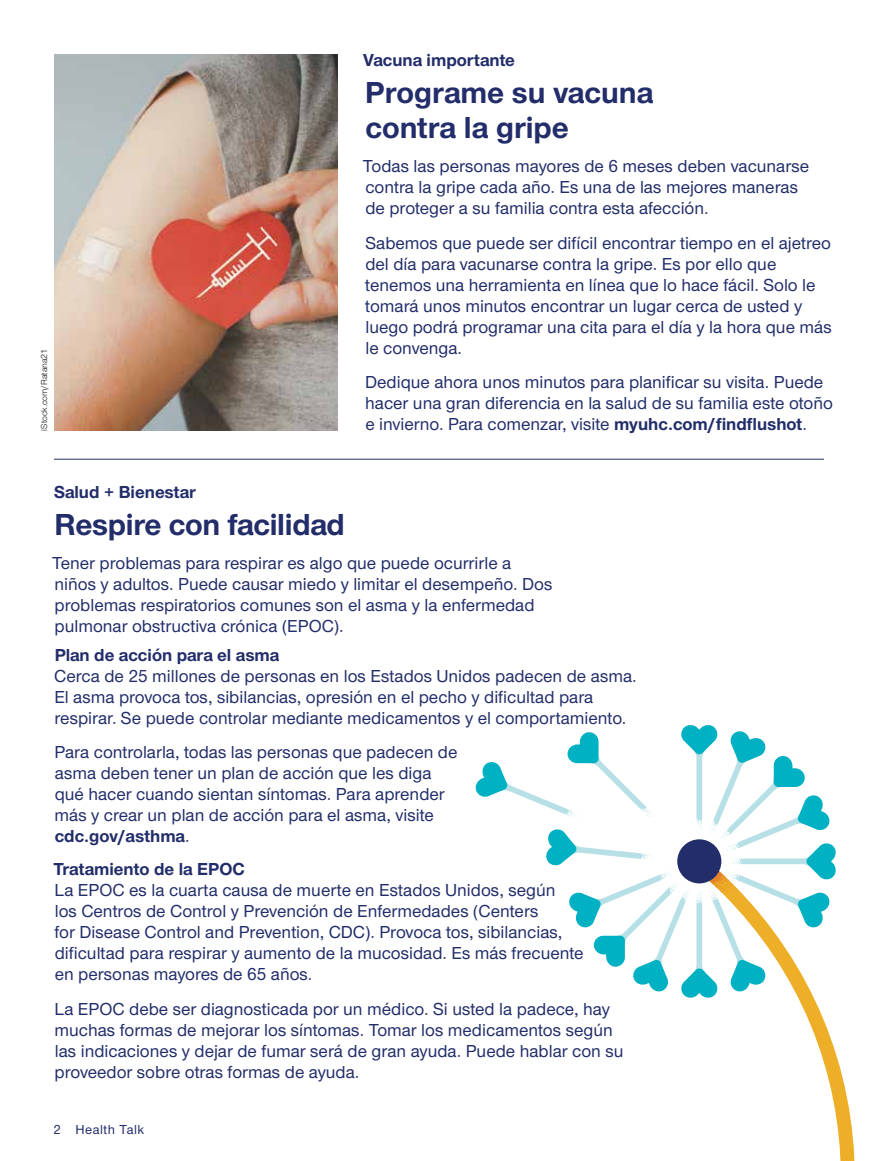
<style>
.page{position:relative;width:878px;height:1161px;background:#fff}
.page>*{position:absolute;margin:0;border:0;box-sizing:border-box;transform-origin:0 0}
.Hed_sans_primary_AMC{font:700 31.5px/34.5px "UHC Sans";color:#222d6a}
.Sans_no_indent_AMC{font:500 18px/21px "UHC Sans";color:#222d6a}
.Sans_no_indent_AMC-2{font:700 18px "UHC Sans";color:#222d6a}
.Subhead_AMC{font:700 18px "UHC Sans";color:#222d6a}
.Folio_V_AMC{font:500 13.5px "UHC Sans";letter-spacing:.04em;color:#222d6a}
.Legal_language_AMC{font:9px "UHC Sans";color:#121212}
.s1{font-weight:700}
</style>
<div class="page">
<hr style="left:54px;top:459px;width:770px;height:1px;background:#222d6a">
<svg style="left:799px;top:999px;width:55px;height:162px"></svg>
<svg style="left:475px;top:725px;width:361px;height:274px"></svg>
<img style="left:54px;top:54px;width:284px;height:377px">
<p class="Legal_language_AMC" style="left:38px;top:431px;width:84px;rotate:-90deg">iStock.com/Ratana21</p>
<p class="Sans_no_indent_AMC-2" style="left:54px;top:480px;width:143px">Salud + Bienestar</p>
<p class="Sans_no_indent_AMC-2" style="left:363px;top:48px;width:153px">Vacuna importante</p>
<p class="Hed_sans_primary_AMC" style="left:365px;top:75px;width:289px">Programe su vacuna contra la gripe</p>
<p class="Sans_no_indent_AMC" style="left:363px;top:155px;width:448px">Todas las personas mayores de 6 meses deben vacunarse contra la gripe cada año. Es una de las mejores maneras de proteger a su familia contra esta afección.</p>
<p class="Sans_no_indent_AMC" style="left:365px;top:232px;width:468px">Sabemos que puede ser difícil encontrar tiempo en el ajetreo del día para vacunarse contra la gripe. Es por ello que tenemos una herramienta en línea que lo hace fácil. Solo le tomará unos minutos encontrar un lugar cerca de usted y luego podrá programar una cita para el día y la hora que más le convenga.</p>
<p class="Sans_no_indent_AMC" style="left:365px;top:371px;width:469px">Dedique ahora unos minutos para planificar su visita. Puede hacer una gran diferencia en la salud de su familia este otoño e invierno. Para comenzar, visite <span class="s1">myuhc.com/findflushot</span>.</p>
<p class="Hed_sans_primary_AMC" style="left:55px;top:506px;width:292px">Respire con facilidad</p>
<p class="Sans_no_indent_AMC" style="left:52px;top:552px;width:501px">Tener problemas para respirar es algo que puede ocurrirle a niños y adultos. Puede causar miedo y limitar el desempeño. Dos problemas respiratorios comunes son el asma y la enfermedad pulmonar obstructiva crónica (EPOC).</p>
<p class="Sans_no_indent_AMC-2" style="left:55px;top:643px;width:226px">Plan de acción para el asma</p>
<p class="Sans_no_indent_AMC" style="left:54px;top:665px;width:584px">Cerca de 25 millones de personas en los Estados Unidos padecen de asma.<br>El asma provoca tos, sibilancias, opresión en el pecho y dificultad para respirar. Se puede controlar mediante medicamentos y el comportamiento.</p>
<p class="Sans_no_indent_AMC" style="left:54px;top:741px;width:404px">Para controlarla, todas las personas que padecen de asma deben tener un plan de acción que les diga qué hacer cuando sientan síntomas. Para aprender más y crear un plan de acción para el asma, visite <span class="s1">cdc.gov/asthma</span>.</p>
<p class="Subhead_AMC" style="left:53px;top:857px;width:193px">Tratamiento de la EPOC</p>
<p class="Sans_no_indent_AMC" style="left:54px;top:879px;width:530px">La EPOC es la cuarta causa de muerte en Estados Unidos, según<br>los Centros de Control y Prevención de Enfermedades (Centers<br>for Disease Control and Prevention, CDC). Provoca tos, sibilancias, dificultad para respirar y aumento de la mucosidad. Es más frecuente en personas mayores de 65 años.</p>
<p class="Sans_no_indent_AMC" style="left:54px;top:998px;width:570px">La EPOC debe ser diagnosticada por un médico. Si usted la padece, hay muchas formas de mejorar los síntomas. Tomar los medicamentos según las indicaciones y dejar de fumar será de gran ayuda. Puede hablar con su proveedor sobre otras formas de ayuda.</p>
<p class="Folio_V_AMC" style="left:54px;top:1120px;width:92px">2 Health Talk</p>
</div>
